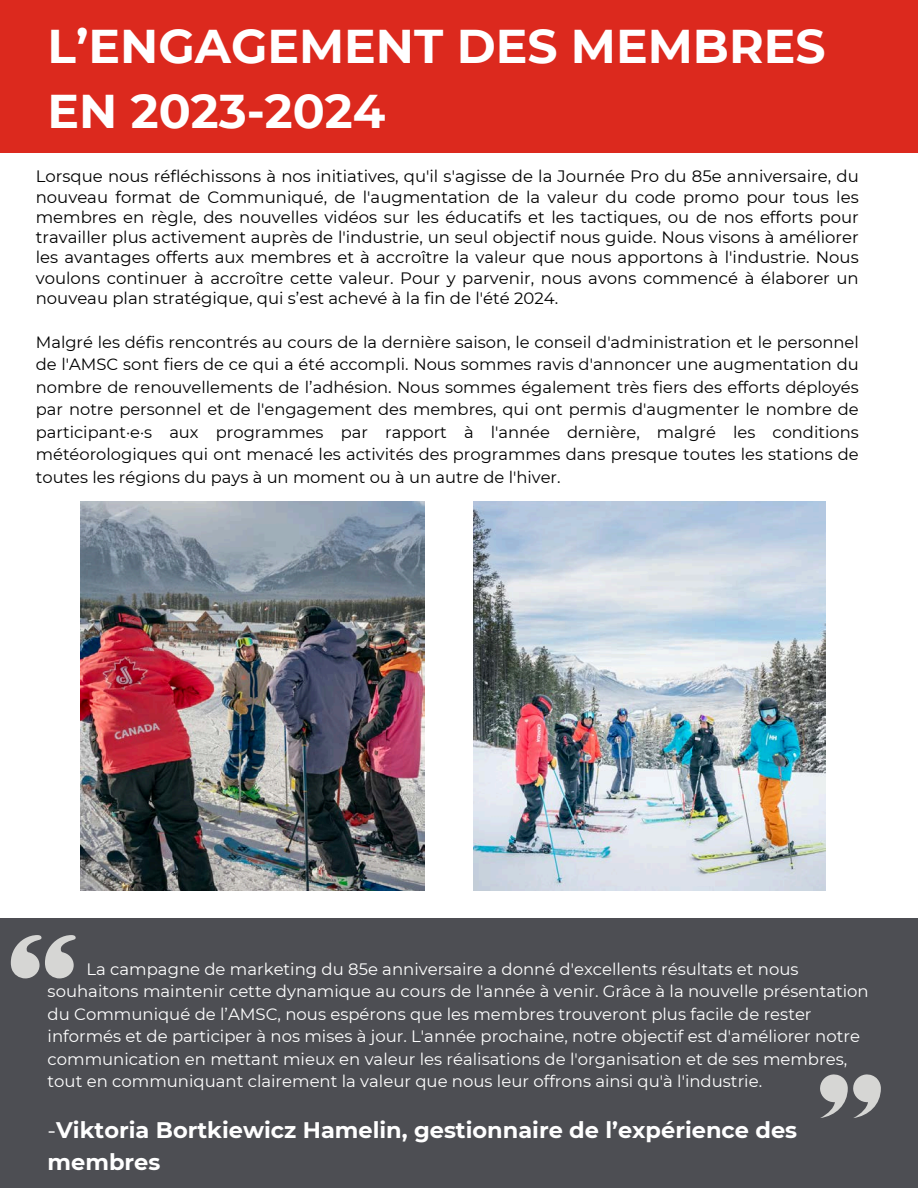
<style>
.page{position:relative;width:918px;height:1188px;background:#fff}
.page>*{position:absolute;margin:0;border:0;box-sizing:border-box;transform-origin:0 0}
.t1{font:700 47.25px/65.2px "Montserrat";color:#fff}
.t2{font:700 22.5px/31.5px "Montserrat";color:#fff}
.t3{font:16.5px/20.2px "Montserrat";color:#000;text-align:justify}
.t4{font:16.5px/22.5px "Montserrat";color:#fff}
.t5{font:16.35px/22.5px "Montserrat";color:#000;text-align:justify}
.s1{font-weight:400}
</style>
<div class="page">
<div style="left:0;top:919px;width:918px;height:269px;background:#4d4e53"></div>
<div style="left:0;top:0;width:918px;height:152px;background:#dc291e"></div>
<img style="left:80px;top:501px;width:344px;height:390px">
<img style="left:474px;top:501px;width:352px;height:390px">
<svg style="left:820px;top:1074px;width:61px;height:44px"></svg>
<svg style="left:11px;top:935px;width:65px;height:43px"></svg>
<h1 class="t1" style="left:48px;top:13px;width:780px">L’ENGAGEMENT DES MEMBRES<br>EN 2023-2024</h1>
<p class="t3" style="left:36px;top:166px;width:824px">Lorsque nous réfléchissons à nos initiatives, qu'il s'agisse de la Journée Pro du 85e anniversaire, du nouveau format de Communiqué, de l'augmentation de la valeur du code promo pour tous les membres en règle, des nouvelles vidéos sur les éducatifs et les tactiques, ou de nos efforts pour travailler plus activement auprès de l'industrie, un seul objectif nous guide. Nous visons à améliorer les avantages offerts aux membres et à accroître la valeur que nous apportons à l'industrie. Nous voulons continuer à accroître cette valeur. Pour y parvenir, nous avons commencé à élaborer un nouveau plan stratégique, qui s’est achevé à la fin de l'été 2024.</p>
<p class="t5" style="left:36px;top:331px;width:825px">Malgré les défis rencontrés au cours de la dernière saison, le conseil d'administration et le personnel de l'AMSC sont fiers de ce qui a été accompli. Nous sommes ravis d'annoncer une augmentation du nombre de renouvellements de l’adhésion. Nous sommes également très fiers des efforts déployés par notre personnel et de l'engagement des membres, qui ont permis d'augmenter le nombre de participant·e·s aux programmes par rapport à l'année dernière, malgré les conditions météorologiques qui ont menacé les activités des programmes dans presque toutes les stations de toutes les régions du pays à un moment ou à un autre de l'hiver.</p>
<p class="t4" style="left:48px;top:958px;width:823px;text-indent:39px">La campagne de marketing du 85e anniversaire a donné d'excellents résultats et nous souhaitons maintenir cette dynamique au cours de l'année à venir. Grâce à la nouvelle présentation du Communiqué de l’AMSC, nous espérons que les membres trouveront plus facile de rester informés et de participer à nos mises à jour. L'année prochaine, notre objectif est d'améliorer notre communication en mettant mieux en valeur les réalisations de l'organisation et de ses membres, tout en communiquant clairement la valeur que nous leur offrons ainsi qu'à l'industrie.</p>
<p class="t2" style="left:48px;top:1114px;width:751px"><span class="s1">-</span>Viktoria Bortkiewicz Hamelin, gestionnaire de l’expérience des membres</p>
</div>
